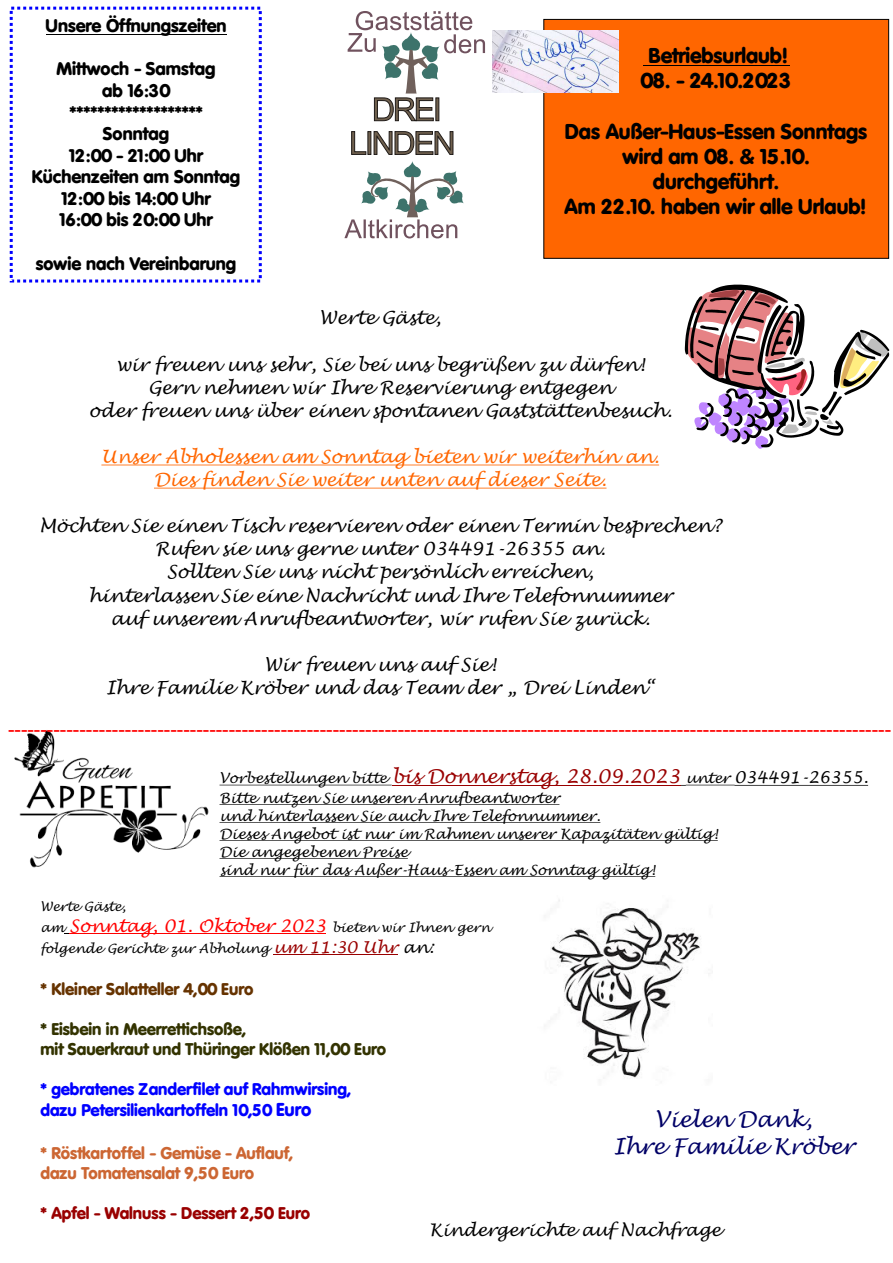
<style>
.page{position:relative;width:893px;height:1263px;background:#fff}
.page>*{position:absolute;margin:0;border:0;box-sizing:border-box;transform-origin:0 0}
.t1{font:21.75px/25.3px "Variant Round Bold DB";color:#000;text-align:center}
.t2{font:21.6px/27.7px "Lucida Handwrit";color:#006;text-align:center}
.t3{font:19.5px "Arial";color:#f00}
.t4{font:18.9px "Lucida Handwrit";color:#900}
.t5{font:18.52px/21.5px "Variant Round Bold DB";color:#000;text-align:center}
.t6{font:18px/23.1px "Lucida Handwrit";color:#000;text-align:center}
.t7{font:18px/23.1px "Lucida Handwrit";color:#f60;text-align:center}
.t8{font:17.17px/21.6px "Variant Round Bold DB";color:#00f}
.t9{font:17.17px/20px "Variant Round Bold DB";color:#330}
.t10{font:17.17px/20px "Variant Round Bold DB";color:#c63}
.t11{font:17.17px "Variant Round Bold DB";color:#900}
.t12{font:17.17px "Variant Round Bold DB";color:#630}
.t13{font:17.17px "Lucida Handwrit";color:#f00}
.t14{font:17.1px "Lucida Handwrit";color:#000}
.t15{font:16.27px "Lucida Handwrit";color:#000}
.t16{font:16.12px "Lucida Handwrit";color:#900}
.t17{font:14.02px/17.9px "Lucida Handwrit";color:#000}
.t18{font:12.67px/20.6px "Lucida Handwrit";color:#000}
.s1{font-size:14.02px}
.s2{color:#000}
.s3{font-size:18.9px}
</style>
<div class="page">
<div style="left:543px;top:19px;width:346px;height:240px;background:#f60"></div>
<div style="left:10px;top:7px;width:252px;height:275px;border:3px dashed #00f"></div>
<img style="left:14px;top:730px;width:195px;height:138px">
<hr style="left:101px;top:465px;width:558px;height:1px;background:#f60">
<hr style="left:154px;top:488px;width:452px;height:1px;background:#f60">
<hr style="left:220px;top:785px;width:172px;height:1px;background:#000">
<hr style="left:686px;top:785px;width:49px;height:1px;background:#000">
<hr style="left:220px;top:804px;width:339px;height:1px;background:#000">
<hr style="left:220px;top:822px;width:380px;height:1px;background:#000">
<hr style="left:220px;top:840px;width:498px;height:1px;background:#000">
<hr style="left:220px;top:858px;width:188px;height:1px;background:#000">
<hr style="left:220px;top:876px;width:435px;height:1px;background:#000">
<hr style="left:735px;top:785px;width:133px;height:1px;background:#000">
<hr style="left:392px;top:785px;width:288px;height:1px;background:#900">
<img style="left:551px;top:900px;width:150px;height:178px">
<svg style="left:351px;top:131px;width:102px;height:24px"></svg>
<svg style="left:348px;top:11px;width:137px;height:110px"></svg>
<svg style="left:344px;top:161px;width:120px;height:77px"></svg>
<hr style="left:46px;top:34px;width:181px;height:1px;background:#000">
<svg style="left:685px;top:285px;width:204px;height:164px"></svg>
<hr style="left:70px;top:933px;width:256px;height:1px;background:#f00">
<hr style="left:273px;top:954px;width:124px;height:1px;background:#900">
<hr style="left:643px;top:65px;width:146px;height:1px;background:#000">
<img style="left:493px;top:30px;width:125px;height:63px">
<p class="t5" style="left:46px;top:16px;width:182px">Unsere Öffnungszeiten</p>
<p class="t5" style="left:32px;top:59px;width:210px">Mittwoch - Samstag<br>ab 16:30<br>*******************<br>Sonntag<br>12:00 - 21:00 Uhr<br>Küchenzeiten am Sonntag<br>12:00 bis 14:00 Uhr<br>16:00 bis 20:00 Uhr</p>
<p class="t5" style="left:36px;top:253px;width:202px">sowie nach Vereinbarung</p>
<p class="t1" style="left:649px;top:43px;width:142px">Betriebsurlaub!</p>
<p class="t1" style="left:641px;top:69px;width:152px">08. - 24.10.2023</p>
<p class="t1" style="left:564px;top:119px;width:305px">Das Außer-Haus-Essen Sonntags wird am 08. &amp; 15.10. durchgeführt.<br>Am 22.10. haben wir alle Urlaub!</p>
<p class="t6" style="left:320px;top:308px;width:123px">Werte Gäste,</p>
<p class="t6" style="left:89px;top:354px;width:585px">wir freuen uns sehr, Sie bei uns begrüßen zu dürfen!<br>Gern nehmen wir Ihre Reservierung entgegen<br>oder freuen uns über einen spontanen Gaststättenbesuch.</p>
<p class="t7" style="left:101px;top:447px;width:559px">Unser Abholessen am Sonntag bieten wir weiterhin an.<br>Dies finden Sie weiter unten auf dieser Seite.</p>
<p class="t6" style="left:39px;top:516px;width:684px">Möchten Sie einen Tisch reservieren oder einen Termin besprechen?<br>Rufen sie uns gerne unter 034491-26355 an.<br>Sollten Sie uns nicht persönlich erreichen,<br>hinterlassen Sie eine Nachricht und Ihre Telefonnummer<br>auf unserem Anrufbeantworter, wir rufen Sie zurück.</p>
<p class="t6" style="left:106px;top:654px;width:550px">Wir freuen uns auf Sie!<br>Ihre Familie Kröber und das Team der „ Drei Linden“</p>
<p class="t3" style="left:8px;top:722px;width:885px">----------------------------------------------------------------------------------------------------------------------------------------</p>
<p class="t4" style="left:392px;top:767px;width:290px">bis Donnerstag, 28.09.2023</p>
<p class="t17" style="left:220px;top:771px;width:169px">Vorbestellungen bitte</p>
<p class="t15" style="left:686px;top:769px;width:184px"><span class="s1">unter</span> 034491-26355.</p>
<p class="t17" style="left:220px;top:790px;width:500px">Bitte nutzen Sie unseren Anrufbeantworter<br>und hinterlassen Sie auch Ihre Telefonnummer.<br>Dieses Angebot ist nur im Rahmen unserer Kapazitäten gültig!<br>Die angegebenen Preise<br>sind nur für das Außer-Haus-Essen am Sonntag gültig!</p>
<p class="t18" style="left:40px;top:897px;width:87px">Werte Gäste, am</p>
<p class="t13" style="left:70px;top:917px;width:258px">Sonntag, 01. Oktober 2023</p>
<p class="t18" style="left:332px;top:918px;width:160px">bieten wir Ihnen gern</p>
<p class="t18" style="left:40px;top:939px;width:230px">folgende Gerichte zur Abholung</p>
<p class="t16" style="left:273px;top:939px;width:162px">um 11:30 Uhr <span class="s2">an:</span></p>
<p class="t12" style="left:40px;top:979px;width:214px">* Kleiner Salatteller 4,00 Euro</p>
<p class="t9" style="left:40px;top:1019px;width:347px">* Eisbein in Meerrettichsoße,<br>mit Sauerkraut und Thüringer Klößen 11,00 Euro</p>
<p class="t8" style="left:40px;top:1078px;width:312px">* gebratenes Zanderfilet auf Rahmwirsing, dazu Petersilienkartoffeln 10,50 <span class="s3">Euro</span></p>
<p class="t10" style="left:40px;top:1143px;width:254px">* Röstkartoffel - Gemüse - Auflauf, dazu Tomatensalat 9,50 Euro</p>
<p class="t2" style="left:613px;top:1107px;width:243px">Vielen Dank,<br>Ihre Familie Kröber</p>
<p class="t11" style="left:40px;top:1202px;width:271px">* Apfel - Walnuss - Dessert 2,50 Euro</p>
<p class="t14" style="left:430px;top:1222px;width:293px">Kindergerichte auf Nachfrage</p>
</div>
